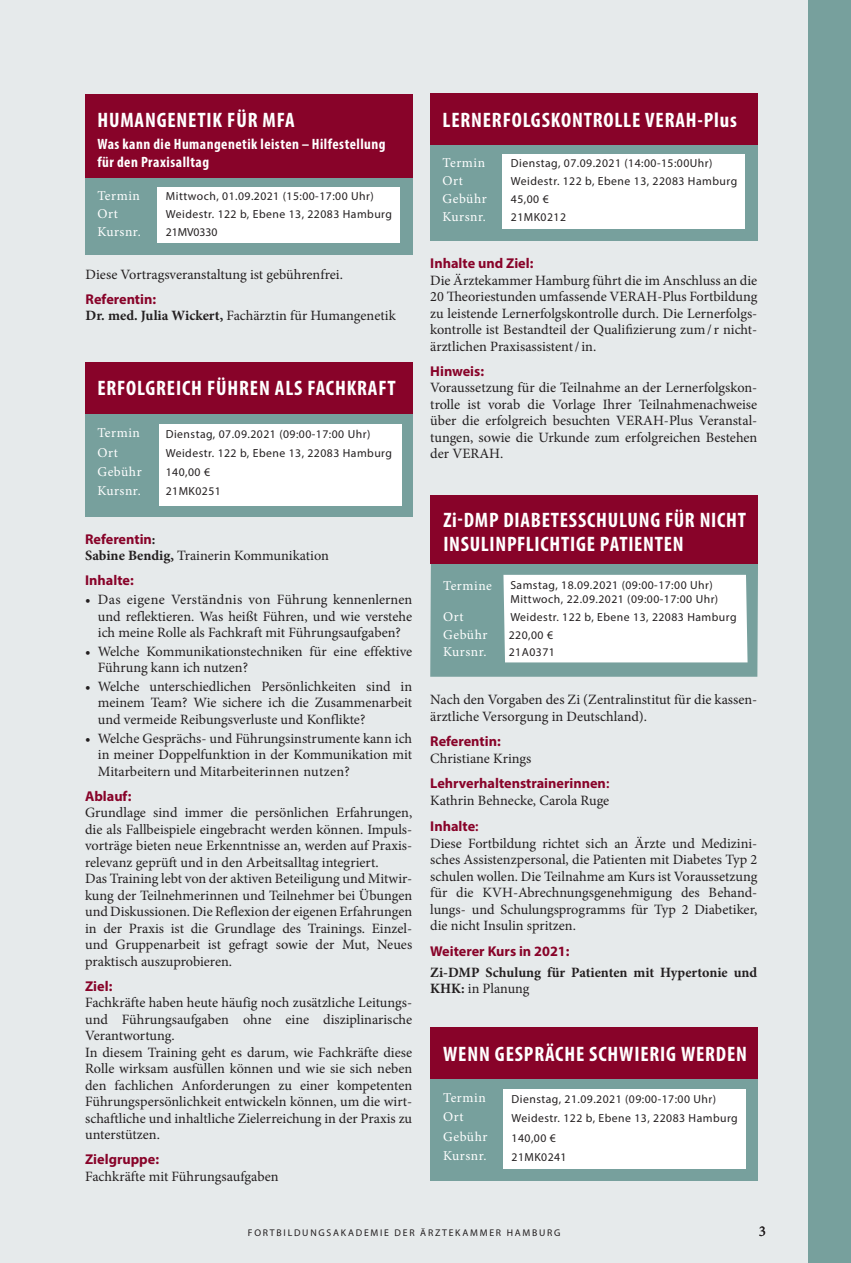
<style>
.page{position:relative;width:851px;height:1263px;background:#fff}
.page>*{position:absolute;margin:0;border:0;box-sizing:border-box;transform-origin:0 0}
.t1{font:700 condensed 21px/24px "Myriad Pro";letter-spacing:.04em;color:#fff}
.t2{font:700 condensed 15px/18px "Myriad Pro";letter-spacing:.03em;color:#fff}
.t3{font:15px "Minion Pro";color:#231f20}
.t4{font:14.25px/16.5px "Minion Pro";color:#231f20;text-align:justify}
.t5{font:700 14.25px "Myriad Pro";color:#880329}
.t6{font:700 14.25px/16.5px "Minion Pro";color:#231f20}
.t7{font:13.5px/19.2px "Minion Pro";letter-spacing:.04em;color:#fff}
.t8{font:11.7px/18px "Myriad Pro";letter-spacing:.04em;color:#231f20}
.t9{font:9.75px "Myriad Pro";letter-spacing:.18em;color:#231f20}
.s1{font-weight:700}
.s2{font-family:"Minion Pro";color:#231f20}
.s3{font-weight:600}
.s4{font-weight:400}
</style>
<div class="page">
<div style="left:0;top:0;width:821px;height:1263px;background:#e6eaeb"></div>
<div style="left:808px;top:0;width:42px;height:1263px;background:#77a09d"></div>
<div style="left:85px;top:414px;width:327px;height:102px;background:#77a09d"></div>
<div style="left:159px;top:424px;width:243px;height:81px;background:#fff"></div>
<div style="left:85px;top:363px;width:327px;height:51px;background:#880329"></div>
<div style="left:430px;top:144px;width:327px;height:96px;background:#77a09d"></div>
<div style="left:502px;top:154px;width:243px;height:75px;background:#fff"></div>
<div style="left:430px;top:93px;width:327px;height:52px;background:#880329"></div>
<svg style="left:430px;top:563px;width:327px;height:114px;background:#c5d5d4"></svg>
<div style="left:431px;top:495px;width:326px;height:68px;background:#880329"></div>
<div style="left:85px;top:177px;width:327px;height:77px;background:#77a09d"></div>
<div style="left:157px;top:187px;width:243px;height:56px;background:#fff"></div>
<div style="left:85px;top:94px;width:327px;height:84px;background:#880329"></div>
<div style="left:431px;top:1079px;width:326px;height:102px;background:#77a09d"></div>
<div style="left:503px;top:1089px;width:242px;height:79px;background:#fff"></div>
<div style="left:431px;top:1028px;width:326px;height:51px;background:#880329"></div>
<h1 class="t1" style="left:97px;top:107px;width:199px">HUMANGENETIK FÜR MFA</h1>
<p class="t2" style="left:97px;top:135px;width:290px">Was kann die Humangenetik leisten – Hilfestellung für den Praxisalltag</p>
<p class="t7" style="left:97px;top:187px;width:45px;line-height:18px">Termin<br>Ort<br>Kursnr.</p>
<p class="t8" style="left:166px;top:187px;width:228px">Mittwoch, 01.09.2021 (15:00-17:00 Uhr)<br>Weidestr. 122 b, Ebene 13, 22083 Hamburg<br>21MV0330</p>
<p class="t4" style="left:86px;top:266px;width:259px">Diese Vortragsveranstaltung ist gebührenfrei.</p>
<p class="t5" style="left:86px;top:290px;width:72px">Referentin:</p>
<p class="t4" style="left:86px;top:307px;width:311px"><span class="s1">Dr. med. Julia Wickert,</span> Fachärztin für Humangenetik</p>
<h1 class="t1" style="left:97px;top:376px;width:300px">ERFOLGREICH FÜHREN ALS FACHKRAFT</h1>
<p class="t7" style="left:97px;top:423px;width:46px">Termin<br>Ort<br>Gebühr<br>Kursnr.</p>
<p class="t8" style="left:166px;top:425px;width:228px;line-height:18.9px">Dienstag, 07.09.2021 (09:00-17:00 Uhr)<br>Weidestr. 122 b, Ebene 13, 22083 Hamburg<br>140,00 €<br>21MK0251</p>
<p class="t5" style="left:85px;top:530px;width:72px">Referentin<span class="s2">:</span></p>
<p class="t4" style="left:85px;top:548px;width:245px"><span class="s1">Sabine Bendig,</span> Trainerin Kommunikation</p>
<p class="t5" style="left:85px;top:571px;width:50px">Inhalte:</p>
<p class="t4" style="left:98px;top:591px;width:316px;text-indent:-13px">• Das eigene Verständnis von Führung kennenlernen und reflektieren. Was heißt Führen, und wie verstehe ich meine Rolle als Fachkraft mit Führungsaufgaben?</p>
<p class="t4" style="left:98px;top:643px;width:316px;text-indent:-13px">• Welche Kommunikationstechniken für eine effektive<br>Führung kann ich nutzen?</p>
<p class="t4" style="left:98px;top:678px;width:316px;text-indent:-13px">• Welche unterschiedlichen Persönlichkeiten sind in meinem Team? Wie sichere ich die Zusammenarbeit und vermeide Reibungsverluste und Konflikte?</p>
<p class="t4" style="left:98px;top:730px;width:316px;text-indent:-13px">• Welche Gesprächs- und Führungsinstrumente kann ich in meiner Doppelfunktion in der Kommunikation mit Mitarbeitern und Mitarbeiterinnen nutzen?</p>
<p class="t5" style="left:85px;top:786px;width:48px">Ablauf:</p>
<p class="t4" style="left:85px;top:804px;width:328px;text-align:left">Grundlage sind immer die persönlichen Erfahrungen, die als Fallbeispiele eingebracht werden können. Impuls&shy;vorträge bieten neue Erkenntnisse an, werden auf Praxis&shy;relevanz geprüft und in den Arbeitsalltag integriert.<br>Das Training lebt von der aktiven Beteiligung und Mitwir&shy;kung der Teilnehmerinnen und Teilnehmer bei Übungen und Diskussionen. Die Reflexion der eigenen Erfahrungen in der Praxis ist die Grundlage des Trainings. Einzel&shy;und Gruppenarbeit ist gefragt sowie der Mut, Neues praktisch auszuprobieren.</p>
<p class="t5" style="left:85px;top:976px;width:29px">Ziel:</p>
<p class="t4" style="left:85px;top:994px;width:328px;text-align:left">Fachkräfte haben heute häufig noch zusätzliche Leitungs&shy;und Führungsaufgaben ohne eine disziplinarische Verantwortung.<br>In diesem Training geht es darum, wie Fachkräfte diese Rolle wirksam ausfüllen können und wie sie sich neben den fachlichen Anforderungen zu einer kompetenten Führungspersönlichkeit entwickeln können, um die wirt&shy;schaftliche und inhaltliche Zielerreichung in der Praxis zu unterstützen.</p>
<p class="t5" style="left:85px;top:1150px;width:75px">Zielgruppe:</p>
<p class="t4" style="left:85px;top:1168px;width:195px">Fachkräfte mit Führungsaufgaben</p>
<h1 class="t1" style="left:442px;top:107px;width:296px">LERNERFOLGSKONTROLLE VERAH-Plus</h1>
<p class="t7" style="left:442px;top:154px;width:46px;line-height:18px">Termin<br>Ort<br>Gebühr<br>Kursnr.</p>
<p class="t8" style="left:511px;top:154px;width:228px">Dienstag, 07.09.2021 (14:00-15:00Uhr)<br>Weidestr. 122 b, Ebene 13, 22083 Hamburg<br>45,00 €<br>21MK0212</p>
<p class="t5" style="left:430px;top:254px;width:105px">Inhalte und Ziel:</p>
<p class="t4" style="left:430px;top:272px;width:328px">Die Ärztekammer Hamburg führt die im Anschluss an die 20 Theoriestunden umfassende VERAH-Plus Fortbildung zu leistende Lernerfolgskontrolle durch. Die Lernerfolgs&shy;kontrolle ist Bestandteil der Qualifizierung zum/r nicht&shy;ärztlichen Praxisassistent/in.</p>
<p class="t5" style="left:430px;top:361px;width:55px">Hinweis:</p>
<p class="t4" style="left:430px;top:379px;width:328px">Voraussetzung für die Teilnahme an der Lernerfolgskon&shy;trolle ist vorab die Vorlage Ihrer Teilnahmenachweise über die erfolgreich besuchten VERAH-Plus Veranstal&shy;tungen, sowie die Urkunde zum erfolgreichen Bestehen der VERAH.</p>
<h1 class="t1" style="left:443px;top:507px;width:304px">Zi-DMP DIABETESSCHULUNG FÜR NICHT<br>INSULINPFLICHTIGE PATIENTEN</h1>
<p class="t7" style="left:443px;top:576px;width:50px">Termine</p>
<p class="t7" style="left:443px;top:607px;width:46px;line-height:17.9px">Ort<br>Gebühr<br>Kursnr.</p>
<p class="t8" style="left:510px;top:578px;width:209px;line-height:14.1px">Samstag, 18.09.2021 (09:00-17:00 Uhr)<br>Mittwoch, 22.09.2021 (09:00-17:00 Uhr)</p>
<p class="t8" style="left:508px;top:608px;width:229px">Weidestr. 122 b, Ebene 13, 22083 Hamburg<br>220,00 €<br>21A0371</p>
<p class="t4" style="left:430px;top:691px;width:328px">Nach den Vorgaben des Zi (Zentralinstitut für die kassen&shy;ärztliche Versorgung in Deutschland).</p>
<p class="t5" style="left:430px;top:731px;width:72px">Referentin:</p>
<p class="t4" style="left:430px;top:750px;width:103px">Christiane Krings</p>
<p class="t5" style="left:430px;top:774px;width:180px">Lehrverhaltenstrainerinnen<span class="s3">:</span></p>
<p class="t4" style="left:430px;top:792px;width:181px">Kathrin Behnecke, Carola Ruge</p>
<p class="t5" style="left:430px;top:816px;width:50px">Inhalte<span class="s3">:</span></p>
<p class="t4" style="left:430px;top:835px;width:328px">Diese Fortbildung richtet sich an Ärzte und Medizini&shy;sches Assistenzpersonal, die Patienten mit Diabetes Typ 2 schulen wollen. Die Teilnahme am Kurs ist Voraussetzung für die KVH-Abrechnungsgenehmigung des Behand&shy;lungs- und Schulungsprogramms für Typ 2 Diabetiker, die nicht Insulin spritzen.</p>
<p class="t5" style="left:430px;top:942px;width:141px">Weiterer Kurs in 2021:</p>
<p class="t6" style="left:430px;top:963px;width:328px">Zi-DMP Schulung für Patienten mit Hypertonie und<br>KHK: <span class="s4">in Planung</span></p>
<h1 class="t1" style="left:443px;top:1042px;width:305px">WENN GESPRÄCHE SCHWIERIG WERDEN</h1>
<p class="t7" style="left:443px;top:1088px;width:46px">Termin<br>Ort<br>Gebühr<br>Kursnr.</p>
<p class="t8" style="left:511px;top:1089px;width:228px;line-height:19.2px">Dienstag, 21.09.2021 (09:00-17:00 Uhr)<br>Weidestr. 122 b, Ebene 13, 22083 Hamburg<br>140,00 €<br>21MK0241</p>
<p class="t9" style="left:248px;top:1227px;width:314px">FORTBILDUNGSAKADEMIE DER ÄRZTEKAMMER HAMBURG</p>
<p class="t3" style="left:758px;top:1221px;width:9px">3</p>
</div>
